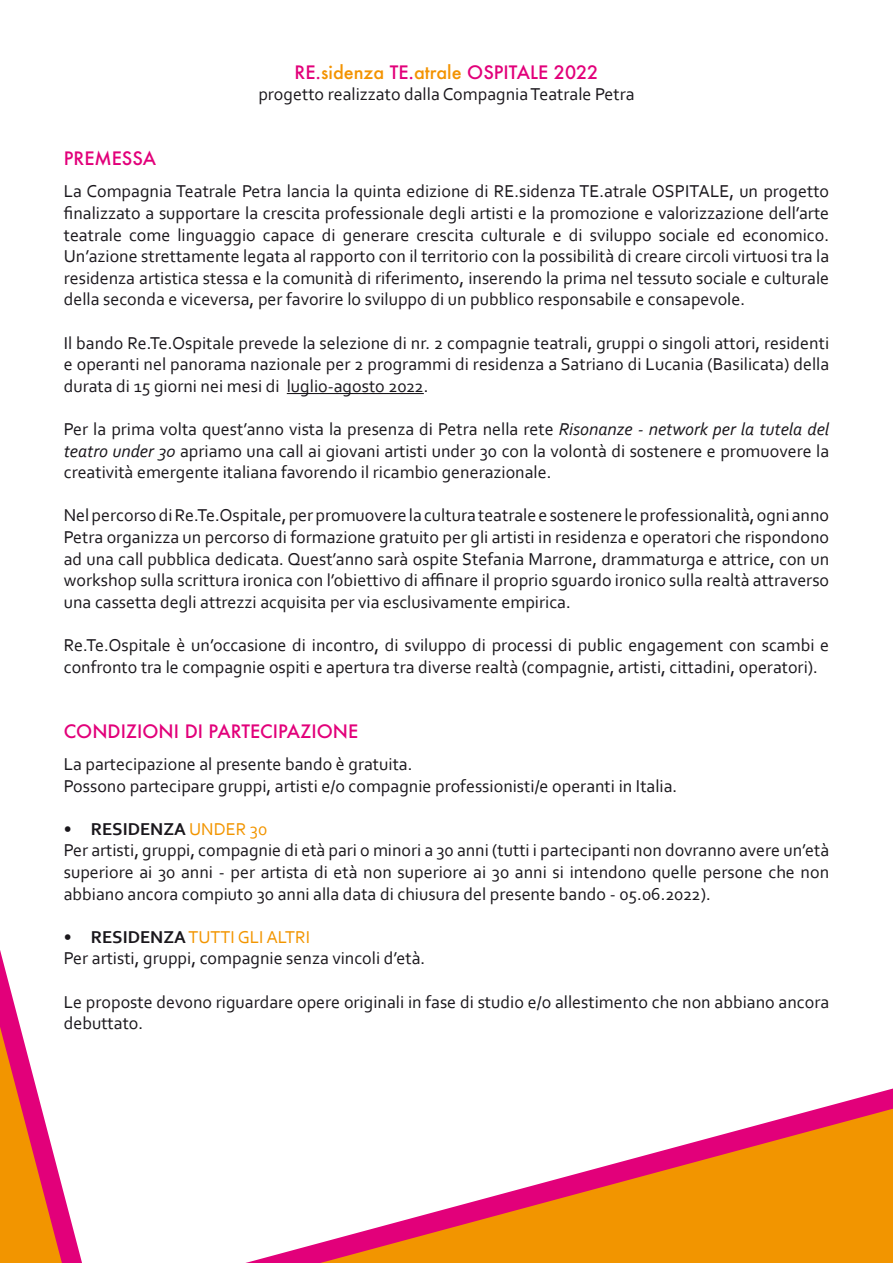
<style>
.page{position:relative;width:893px;height:1263px;background:#fff}
.page>*{position:absolute;margin:0;border:0;box-sizing:border-box;transform-origin:0 0}
.t1{font:18px/21.6px "Corbel";color:#1a171c;text-align:justify}
.t2{font:500 18px "Futura";color:#e2007a}
.t3{font:18px "Corbel";color:#f29500}
.t4{font:700 18px "Corbel";color:#1a171c}
.s1{color:#f39300}
.s2{font-style:italic}
.s3{font-weight:400;color:#f29500}
.s4{font-weight:700;color:#1a171c}
</style>
<div class="page">
<svg style="left:0;top:950px;width:893px;height:313px"></svg>
<hr style="left:287px;top:393px;width:137px;height:1px;background:#1a171c">
<p class="t2" style="left:295px;top:60px;width:305px">RE.<span class="s1">sidenza</span> TE.<span class="s1">atrale</span> OSPITALE 2022</p>
<p class="t1" style="left:258px;top:83px;width:378px">progetto realizzato dalla Compagnia Teatrale Petra</p>
<p class="t2" style="left:64px;top:146px;width:94px">PREMESSA</p>
<p class="t1" style="left:64px;top:180px;width:767px">La Compagnia Teatrale Petra lancia la quinta edizione di RE.sidenza TE.atrale OSPITALE, un progetto finalizzato a supportare la crescita professionale degli artisti e la promozione e valorizzazione dell’arte teatrale come linguaggio capace di generare crescita culturale e di sviluppo sociale ed economico.<br>Un’azione strettamente legata al rapporto con il territorio con la possibilità di creare circoli virtuosi tra la residenza artistica stessa e la comunità di riferimento, inserendo la prima nel tessuto sociale e culturale della seconda e viceversa, per favorire lo sviluppo di un pubblico responsabile e consapevole.</p>
<p class="t1" style="left:64px;top:331px;width:767px">Il bando Re.Te.Ospitale prevede la selezione di nr. 2 compagnie teatrali, gruppi o singoli attori, residenti e operanti nel panorama nazionale per 2 programmi di residenza a Satriano di Lucania (Basilicata) della durata di 15 giorni nei mesi di luglio-agosto 2022.</p>
<p class="t1" style="left:64px;top:418px;width:767px">Per la prima volta quest’anno vista la presenza di Petra nella rete <span class="s2">Risonanze - network per la tutela del teatro under 30</span> apriamo una call ai giovani artisti under 30 con la volontà di sostenere e promuovere la creatività emergente italiana favorendo il ricambio generazionale.</p>
<p class="t1" style="left:64px;top:504px;width:767px">Nel percorso di Re.Te.Ospitale, per promuovere la cultura teatrale e sostenere le professionalità, ogni anno Petra organizza un percorso di formazione gratuito per gli artisti in residenza e operatori che rispondono ad una call pubblica dedicata. Quest’anno sarà ospite Stefania Marrone, drammaturga e attrice, con un workshop sulla scrittura ironica con l’obiettivo di affinare il proprio sguardo ironico sulla realtà attraverso una cassetta degli attrezzi acquisita per via esclusivamente empirica.</p>
<p class="t1" style="left:64px;top:634px;width:767px">Re.Te.Ospitale è un’occasione di incontro, di sviluppo di processi di public engagement con scambi e confronto tra le compagnie ospiti e apertura tra diverse realtà (compagnie, artisti, cittadini, operatori).</p>
<p class="t2" style="left:64px;top:718px;width:296px">CONDIZIONI DI PARTECIPAZIONE</p>
<p class="t1" style="left:64px;top:753px;width:350px">La partecipazione al presente bando è gratuita.</p>
<p class="t1" style="left:64px;top:774px;width:615px">Possono partecipare gruppi, artisti e/o compagnie professionisti/e operanti in Italia.</p>
<p class="t4" style="left:64px;top:817px;width:205px">• RESIDENZA <span class="s3">UNDER 30</span></p>
<p class="t1" style="left:64px;top:839px;width:767px">Per artisti, gruppi, compagnie di età pari o minori a 30 anni (tutti i partecipanti non dovranno avere un’età superiore ai 30 anni - per artista di età non superiore ai 30 anni si intendono quelle persone che non abbiano ancora compiuto 30 anni alla data di chiusura del presente bando - 05.06.2022).</p>
<p class="t3" style="left:64px;top:925px;width:248px"><span class="s4">• RESIDENZA</span>TUTTI GLI ALTRI</p>
<p class="t1" style="left:64px;top:947px;width:363px">Per artisti, gruppi, compagnie senza vincoli d’età.</p>
<p class="t1" style="left:64px;top:990px;width:767px">Le proposte devono riguardare opere originali in fase di studio e/o allestimento che non abbiano ancora debuttato.</p>
</div>
